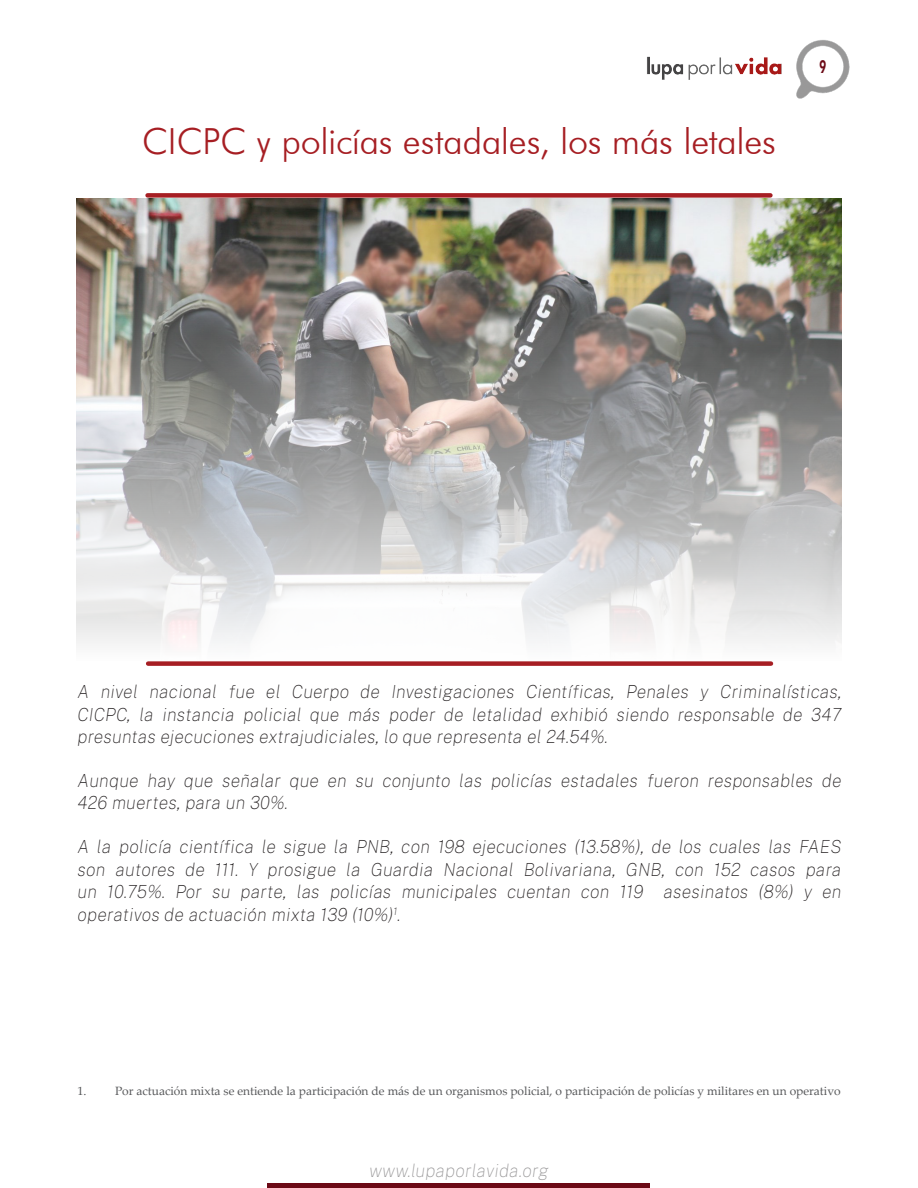
<style>
.page{position:relative;width:918px;height:1188px;background:#fff}
.page>*{position:absolute;margin:0;border:0;box-sizing:border-box;transform-origin:0 0}
.Title_01{font:300 36px "Futura BT";letter-spacing:-.01em;color:#a61e23}
.t1{font:italic 100 18px/22.5px "Public Sans";letter-spacing:.01em;color:#231f20;text-align:justify}
.t2{font:italic 100 18px "Public Sans";letter-spacing:.01em;color:#989798}
.t3{font:800 18px "Futura BT";color:#6c0a16;scale:.67 1}
.t4{font:12px "Palatino Linotype";color:#57585a}
</style>
<div class="page">
<hr style="left:268px;top:1184px;width:382px;height:4px;background:#6c0a16">
<img style="left:796px;top:40px;width:54px;height:59px">
<img style="left:647px;top:56px;width:135px;height:24px">
<div style="left:148px;top:193px;width:622px;height:5px;background:#a61e23"></div>
<img style="left:77px;top:199px;width:764px;height:445px">
<div style="left:148px;top:661px;width:623px;height:5px;background:#a61e23"></div>
<p class="Title_01" style="left:142px;top:120px;width:635px">CICPC y policías estadales, los más letales</p>
<p class="t3" style="left:819px;top:56px;width:12px">9</p>
<p class="t1" style="left:78px;top:680px;width:766px">A nivel nacional fue el Cuerpo de Investigaciones Científicas, Penales y Criminalísticas, CICPC, la instancia policial que más poder de letalidad exhibió siendo responsable de 347 presuntas ejecuciones extrajudiciales, lo que representa el 24.54%.</p>
<p class="t1" style="left:78px;top:769px;width:766px">Aunque hay que señalar que en su conjunto las policías estadales fueron responsables de<br>426 muertes, para un 30%.</p>
<p class="t1" style="left:78px;top:835px;width:765px">A la policía científica le sigue la PNB, con 198 ejecuciones (13.58%), de los cuales las FAES son autores de 111. Y prosigue la Guardia Nacional Bolivariana, GNB, con 152 casos para un 10.75%. Por su parte, las policías municipales cuentan con 119 asesinatos (8%) y en operativos de actuación mixta 139 (10%)<sup>1</sup>.</p>
<p class="t4" style="left:78px;top:1083px;width:765px">1. Por actuación mixta se entiende la participación de más de un organismos policial, o participación de policías y militares en un operativo</p>
<p class="t2" style="left:369px;top:1158px;width:181px">www.lupaporlavida.org</p>
</div>
